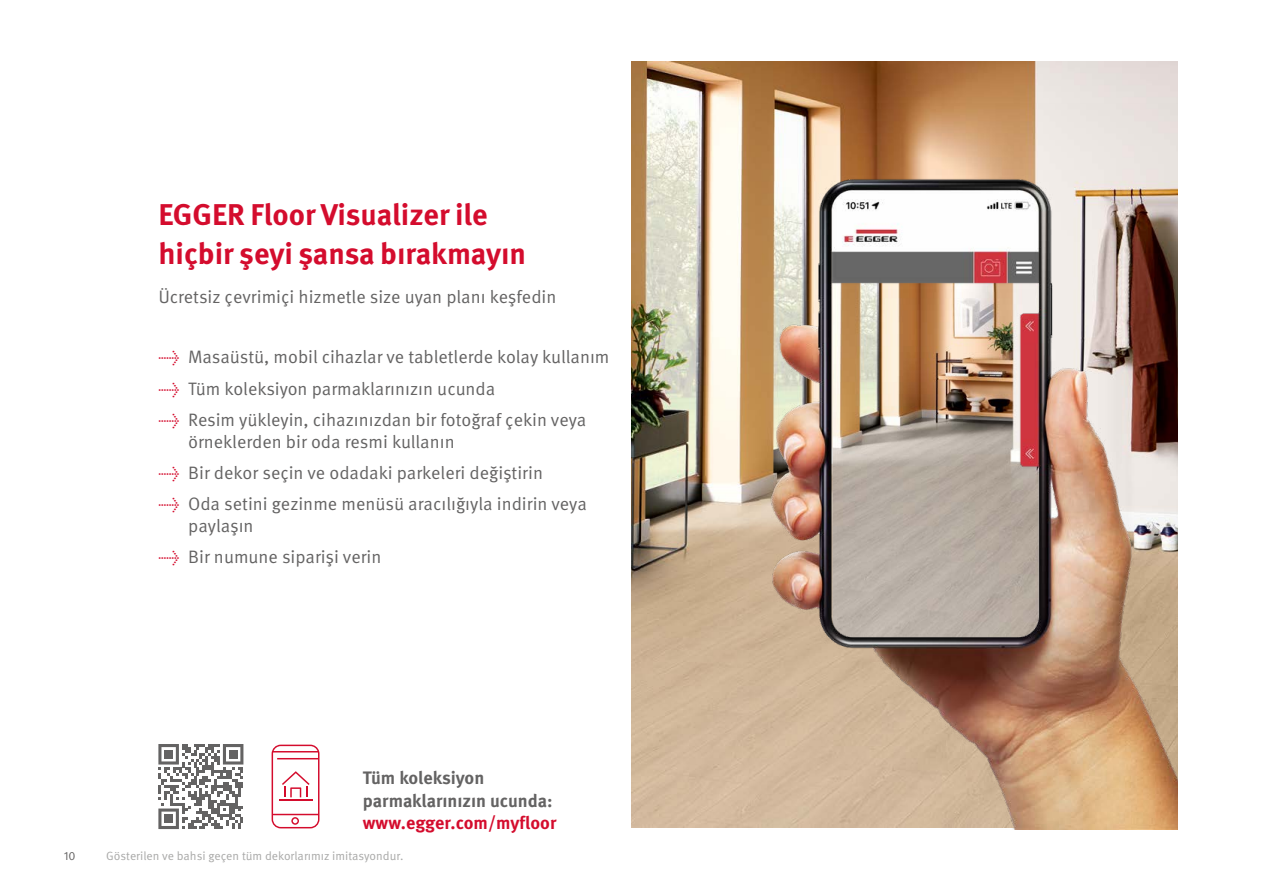
<style>
.page{position:relative;width:1263px;height:893px;background:#fff}
.page>*{position:absolute;margin:0;border:0;box-sizing:border-box;transform-origin:0 0}
.t1{font:700 30px/39px "Meta Pro";letter-spacing:-.005em;color:#d40c2d}
.t2{font:18px/21.6px "Meta Pro";color:#646363}
.t3{font:700 18px/22.4px "Meta Pro";letter-spacing:-.005em;color:#646363}
.t4{font:700 18px "Meta Pro";color:#d40c2d}
.t5{font:12px "Meta Pro";color:#a8a8a7}
.t6{font:12px "Meta Pro";color:#646363}
.s1{color:#d40c2d}
</style>
<div class="page">
<img style="left:631px;top:62px;width:547px;height:765px">
<img style="left:748px;top:103px;width:430px;height:726px">
<svg style="left:272px;top:745px;width:47px;height:83px"></svg>
<hr style="left:279px;top:799px;width:33px;height:1px;background:#d40c2d">
<svg style="left:158px;top:744px;width:85px;height:85px"></svg>
<div style="left:164px;top:750px;width:9px;height:9px;background:#646363"></div>
<div style="left:229px;top:750px;width:9px;height:9px;background:#646363"></div>
<div style="left:164px;top:814px;width:9px;height:9px;background:#646363"></div>
<h1 class="t1" style="left:158px;top:193px;width:369px">EGGER Floor Visualizer ile hiçbir şeyi şansa bırakmayın</h1>
<p class="t2" style="left:158px;top:286px;width:400px">Ücretsiz çevrimiçi hizmetle size uyan planı keşfedin</p>
<p class="t2" style="left:158px;top:346px;width:453px"><span class="s1">→</span> Masaüstü, mobil cihazlar ve tabletlerde kolay kullanım</p>
<p class="t2" style="left:158px;top:378px;width:338px"><span class="s1">→</span> Tüm koleksiyon parmaklarınızın ucunda</p>
<p class="t2" style="left:188px;top:409px;width:400px;text-indent:-30px"><span class="s1">→</span> Resim yükleyin, cihazınızdan bir fotoğraf çekin veya örneklerden bir oda resmi kullanın</p>
<p class="t2" style="left:158px;top:462px;width:386px"><span class="s1">→</span> Bir dekor seçin ve odadaki parkeleri değiştirin</p>
<p class="t2" style="left:188px;top:493px;width:400px;text-indent:-30px"><span class="s1">→</span> Oda setini gezinme menüsü aracılığıyla indirin veya paylaşın</p>
<p class="t2" style="left:158px;top:546px;width:225px"><span class="s1">→</span> Bir numune siparişi verin</p>
<p class="t3" style="left:363px;top:766px;width:191px">Tüm koleksiyon parmaklarınızın ucunda:</p>
<p class="t4" style="left:363px;top:809px;width:195px">www.egger.com/myfloor</p>
<p class="t6" style="left:64px;top:848px;width:13px">10</p>
<p class="t5" style="left:106px;top:848px;width:299px">Gösterilen ve bahsi geçen tüm dekorlarımız imitasyondur.</p>
</div>
